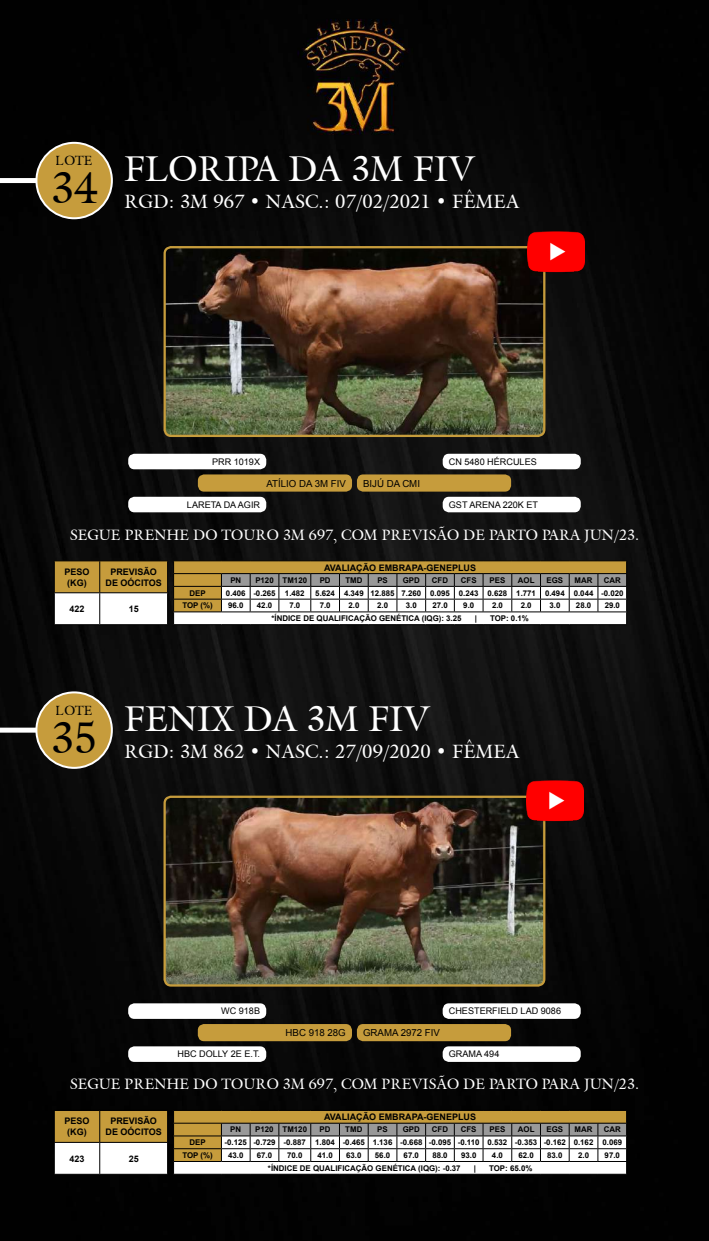
<style>
.page{position:relative;width:709px;height:1241px;background:#fff}
.page>*{position:absolute;margin:0;border:0;box-sizing:border-box;transform-origin:0 0}
.t1{font:43.25px "Galliard IT Cby BT";color:#000}
.t2{font:35px "Galliard IT Cby BT";color:#fff}
.t3{font:18.75px "Galliard IT Cby BT";color:#fff}
.t4{font:14.62px "Galliard IT Cby BT";color:#fff}
.t5{font:13px "Galliard IT Cby BT";color:#000}
.t6{font:9.62px "Arial";color:#000}
.t7{font:9.12px "Arial";color:#000}
.t8{font:700 9px/10.8px "Arial";color:#000;text-align:center}
.t9{font:700 7.88px "Arial";color:#000}
</style>
<div class="page">
<img style="left:0;top:0;width:709px;height:1240px">
<img style="left:166px;top:249px;width:378px;height:187px">
<div style="left:163px;top:246px;width:382px;height:191px;border:2px solid #c69c3c;border-radius:6px"></div>
<img style="left:527px;top:227px;width:57px;height:48px">
<div style="left:0;top:178px;width:41px;height:5px;background:#fff"></div>
<div style="left:36px;top:143px;width:76px;height:75px;background:#c69c3c;border-radius:50%"></div>
<div style="left:35px;top:142px;width:78px;height:77px;border:2px solid #fff;border-radius:50%"></div>
<img style="left:166px;top:798px;width:378px;height:187px">
<div style="left:163px;top:795px;width:382px;height:191px;border:2px solid #c69c3c;border-radius:6px"></div>
<img style="left:527px;top:776px;width:57px;height:48px">
<div style="left:0;top:727px;width:41px;height:5px;background:#fff"></div>
<div style="left:36px;top:692px;width:76px;height:75px;background:#c69c3c;border-radius:50%"></div>
<div style="left:35px;top:691px;width:78px;height:77px;border:2px solid #fff;border-radius:50%"></div>
<div style="left:357px;top:474px;width:154px;height:17px;background:#c69c3c;border-radius:6px"></div>
<div style="left:442px;top:453px;width:138px;height:16px;background:#fff;border-radius:6px"></div>
<div style="left:442px;top:496px;width:138px;height:16px;background:#fff;border-radius:6px"></div>
<div style="left:198px;top:474px;width:154px;height:17px;background:#c69c3c;border-radius:6px"></div>
<div style="left:128px;top:453px;width:138px;height:16px;background:#fff;border-radius:6px"></div>
<div style="left:128px;top:496px;width:138px;height:16px;background:#fff;border-radius:6px"></div>
<div style="left:357px;top:1023px;width:154px;height:18px;background:#c69c3c;border-radius:6px"></div>
<div style="left:442px;top:1003px;width:138px;height:15px;background:#fff;border-radius:6px"></div>
<div style="left:442px;top:1046px;width:138px;height:15px;background:#fff;border-radius:6px"></div>
<div style="left:198px;top:1023px;width:154px;height:18px;background:#c69c3c;border-radius:6px"></div>
<div style="left:128px;top:1003px;width:138px;height:15px;background:#fff;border-radius:6px"></div>
<div style="left:128px;top:1046px;width:138px;height:15px;background:#fff;border-radius:6px"></div>
<svg style="left:55px;top:560px;width:572px;height:65px"></svg>
<hr style="left:54px;top:593px;width:1px;height:31px;background:#000">
<hr style="left:99px;top:593px;width:1px;height:31px;background:#000">
<hr style="left:167px;top:593px;width:1px;height:31px;background:#000">
<hr style="left:54px;top:560px;width:46px;height:1px;background:#000">
<hr style="left:100px;top:560px;width:68px;height:1px;background:#000">
<hr style="left:54px;top:561px;width:1px;height:31px;background:#000">
<hr style="left:99px;top:561px;width:1px;height:31px;background:#000">
<hr style="left:167px;top:561px;width:1px;height:31px;background:#000">
<hr style="left:54px;top:592px;width:46px;height:1px;background:#000">
<hr style="left:100px;top:592px;width:68px;height:1px;background:#000">
<hr style="left:54px;top:624px;width:46px;height:1px;background:#000">
<hr style="left:100px;top:624px;width:68px;height:1px;background:#000">
<svg style="left:55px;top:1109px;width:572px;height:65px"></svg>
<hr style="left:54px;top:1142px;width:1px;height:31px;background:#000">
<hr style="left:99px;top:1142px;width:1px;height:31px;background:#000">
<hr style="left:167px;top:1142px;width:1px;height:31px;background:#000">
<hr style="left:54px;top:1109px;width:46px;height:1px;background:#000">
<hr style="left:100px;top:1109px;width:68px;height:1px;background:#000">
<hr style="left:54px;top:1110px;width:1px;height:31px;background:#000">
<hr style="left:99px;top:1110px;width:1px;height:31px;background:#000">
<hr style="left:167px;top:1110px;width:1px;height:31px;background:#000">
<hr style="left:54px;top:1141px;width:46px;height:1px;background:#000">
<hr style="left:100px;top:1141px;width:68px;height:1px;background:#000">
<hr style="left:54px;top:1173px;width:46px;height:1px;background:#000">
<hr style="left:100px;top:1173px;width:68px;height:1px;background:#000">
<h3 class="t5" style="left:56px;top:152px;width:38px">LOTE</h3>
<h1 class="t1" style="left:50px;top:160px;width:49px">34</h1>
<h2 class="t2" style="left:124px;top:146px;width:352px">FLORIPA DA 3M FIV</h2>
<h3 class="t3" style="left:124px;top:190px;width:397px">RGD: 3M 967 • NASC.: 07/02/2021 • FÊMEA</h3>
<p class="t7" style="left:212px;top:455px;width:50px">PRR 1019X</p>
<p class="t7" style="left:187px;top:498px;width:75px">LARETA DA AGIR</p>
<p class="t6" style="left:266px;top:477px;width:81px">ATÍLIO DA 3M FIV</p>
<p class="t6" style="left:363px;top:477px;width:58px">BIJÚ DA CMI</p>
<p class="t7" style="left:449px;top:455px;width:89px">CN 5480 HÉRCULES</p>
<p class="t7" style="left:449px;top:498px;width:91px">GST ARENA 220K ET</p>
<h3 class="t4" style="left:70px;top:525px;width:571px">SEGUE PRENHE DO TOURO 3M 697, COM PREVISÃO DE PARTO PARA JUN/23.</h3>
<p class="t8" style="left:64px;top:566px;width:27px">PESO (KG)</p>
<p class="t8" style="left:105px;top:566px;width:58px">PREVISÃO<br>DE OÓCITOS</p>
<p class="t8" style="left:69px;top:603px;width:17px">422</p>
<p class="t8" style="left:129px;top:603px;width:12px">15</p>
<p class="t8" style="left:324px;top:562px;width:153px">AVALIAÇÃO EMBRAPA-GENEPLUS</p>
<p class="t9" style="left:230px;top:575px;width:12px">PN</p>
<p class="t9" style="left:255px;top:575px;width:53px">P120 TM120</p>
<p class="t9" style="left:320px;top:575px;width:12px">PD</p>
<p class="t9" style="left:345px;top:575px;width:19px">TMD</p>
<p class="t9" style="left:377px;top:575px;width:12px">PS</p>
<p class="t9" style="left:403px;top:575px;width:19px">GPD</p>
<p class="t9" style="left:432px;top:575px;width:18px">CFD</p>
<p class="t9" style="left:461px;top:575px;width:17px">CFS</p>
<p class="t9" style="left:489px;top:575px;width:17px">PES</p>
<p class="t9" style="left:518px;top:575px;width:18px">AOL</p>
<p class="t9" style="left:546px;top:575px;width:18px">EGS</p>
<p class="t9" style="left:574px;top:575px;width:19px">MAR</p>
<p class="t9" style="left:603px;top:575px;width:19px">CAR</p>
<p class="t9" style="left:189px;top:587px;width:18px">DEP</p>
<p class="t9" style="left:226px;top:587px;width:80px">0.406 -0.265 1.482</p>
<p class="t9" style="left:315px;top:587px;width:310px">5.624 4.349 12.885 7.260 0.095 0.243 0.628 1.771 0.494 0.044 -0.020</p>
<p class="t9" style="left:182px;top:600px;width:32px">TOP (%)</p>
<p class="t9" style="left:228px;top:600px;width:17px">96.0</p>
<p class="t9" style="left:257px;top:600px;width:17px">42.0</p>
<p class="t9" style="left:289px;top:600px;width:12px">7.0</p>
<p class="t9" style="left:320px;top:600px;width:12px">7.0</p>
<p class="t9" style="left:348px;top:600px;width:12px">2.0</p>
<p class="t9" style="left:377px;top:600px;width:12px">2.0</p>
<p class="t9" style="left:406px;top:600px;width:12px">3.0</p>
<p class="t9" style="left:432px;top:600px;width:17px">27.0</p>
<p class="t9" style="left:463px;top:600px;width:12px">9.0</p>
<p class="t9" style="left:492px;top:600px;width:12px">2.0</p>
<p class="t9" style="left:520px;top:600px;width:12px">2.0</p>
<p class="t9" style="left:549px;top:600px;width:12px">3.0</p>
<p class="t9" style="left:576px;top:600px;width:17px">28.0</p>
<p class="t9" style="left:604px;top:600px;width:17px">29.0</p>
<p class="t9" style="left:271px;top:613px;width:192px">*ÍNDICE DE QUALIFICAÇÃO GENÉTICA (IQG): 3.25</p>
<p class="t9" style="left:475px;top:613px;width:4px">|</p>
<p class="t9" style="left:490px;top:613px;width:40px">TOP: 0.1%</p>
<h3 class="t5" style="left:56px;top:701px;width:38px">LOTE</h3>
<h1 class="t1" style="left:50px;top:709px;width:49px">35</h1>
<h2 class="t2" style="left:124px;top:695px;width:308px">FENIX DA 3M FIV</h2>
<h3 class="t3" style="left:124px;top:739px;width:397px">RGD: 3M 862 • NASC.: 27/09/2020 • FÊMEA</h3>
<p class="t7" style="left:221px;top:1005px;width:40px">WC 918B</p>
<p class="t7" style="left:177px;top:1048px;width:84px">HBC DOLLY 2E E.T.</p>
<p class="t6" style="left:286px;top:1026px;width:62px">HBC 918 28G</p>
<p class="t6" style="left:363px;top:1026px;width:78px">GRAMA 2972 FIV</p>
<p class="t7" style="left:449px;top:1005px;width:114px">CHESTERFIELD LAD 9086</p>
<p class="t7" style="left:449px;top:1048px;width:52px">GRAMA 494</p>
<h3 class="t4" style="left:70px;top:1074px;width:571px">SEGUE PRENHE DO TOURO 3M 697, COM PREVISÃO DE PARTO PARA JUN/23.</h3>
<p class="t8" style="left:64px;top:1115px;width:27px">PESO (KG)</p>
<p class="t8" style="left:105px;top:1115px;width:58px">PREVISÃO<br>DE OÓCITOS</p>
<p class="t8" style="left:69px;top:1153px;width:17px">423</p>
<p class="t8" style="left:129px;top:1153px;width:12px">25</p>
<p class="t8" style="left:324px;top:1111px;width:153px">AVALIAÇÃO EMBRAPA-GENEPLUS</p>
<p class="t9" style="left:230px;top:1124px;width:12px">PN</p>
<p class="t9" style="left:255px;top:1124px;width:53px">P120 TM120</p>
<p class="t9" style="left:320px;top:1124px;width:12px">PD</p>
<p class="t9" style="left:345px;top:1124px;width:19px">TMD</p>
<p class="t9" style="left:377px;top:1124px;width:12px">PS</p>
<p class="t9" style="left:403px;top:1124px;width:19px">GPD</p>
<p class="t9" style="left:432px;top:1124px;width:18px">CFD</p>
<p class="t9" style="left:461px;top:1124px;width:17px">CFS</p>
<p class="t9" style="left:489px;top:1124px;width:17px">PES</p>
<p class="t9" style="left:518px;top:1124px;width:18px">AOL</p>
<p class="t9" style="left:546px;top:1124px;width:18px">EGS</p>
<p class="t9" style="left:574px;top:1124px;width:19px">MAR</p>
<p class="t9" style="left:603px;top:1124px;width:19px">CAR</p>
<p class="t9" style="left:189px;top:1136px;width:18px">DEP</p>
<p class="t9" style="left:225px;top:1136px;width:399px">-0.125 -0.729 -0.887 1.804 -0.465 1.136 -0.668 -0.095 -0.110 0.532 -0.353 -0.162 0.162 0.069</p>
<p class="t9" style="left:182px;top:1149px;width:32px">TOP (%)</p>
<p class="t9" style="left:228px;top:1149px;width:17px">43.0</p>
<p class="t9" style="left:257px;top:1149px;width:17px">67.0</p>
<p class="t9" style="left:287px;top:1149px;width:17px">70.0</p>
<p class="t9" style="left:317px;top:1149px;width:17px">41.0</p>
<p class="t9" style="left:346px;top:1149px;width:17px">63.0</p>
<p class="t9" style="left:375px;top:1149px;width:17px">56.0</p>
<p class="t9" style="left:403px;top:1149px;width:17px">67.0</p>
<p class="t9" style="left:432px;top:1149px;width:17px">88.0</p>
<p class="t9" style="left:461px;top:1149px;width:17px">93.0</p>
<p class="t9" style="left:492px;top:1149px;width:12px">4.0</p>
<p class="t9" style="left:518px;top:1149px;width:17px">62.0</p>
<p class="t9" style="left:547px;top:1149px;width:17px">83.0</p>
<p class="t9" style="left:578px;top:1149px;width:12px">2.0</p>
<p class="t9" style="left:604px;top:1149px;width:17px">97.0</p>
<p class="t9" style="left:268px;top:1162px;width:194px">*ÍNDICE DE QUALIFICAÇÃO GENÉTICA (IQG): -0.37</p>
<p class="t9" style="left:474px;top:1162px;width:4px">|</p>
<p class="t9" style="left:489px;top:1162px;width:45px">TOP: 65.0%</p>
</div>
